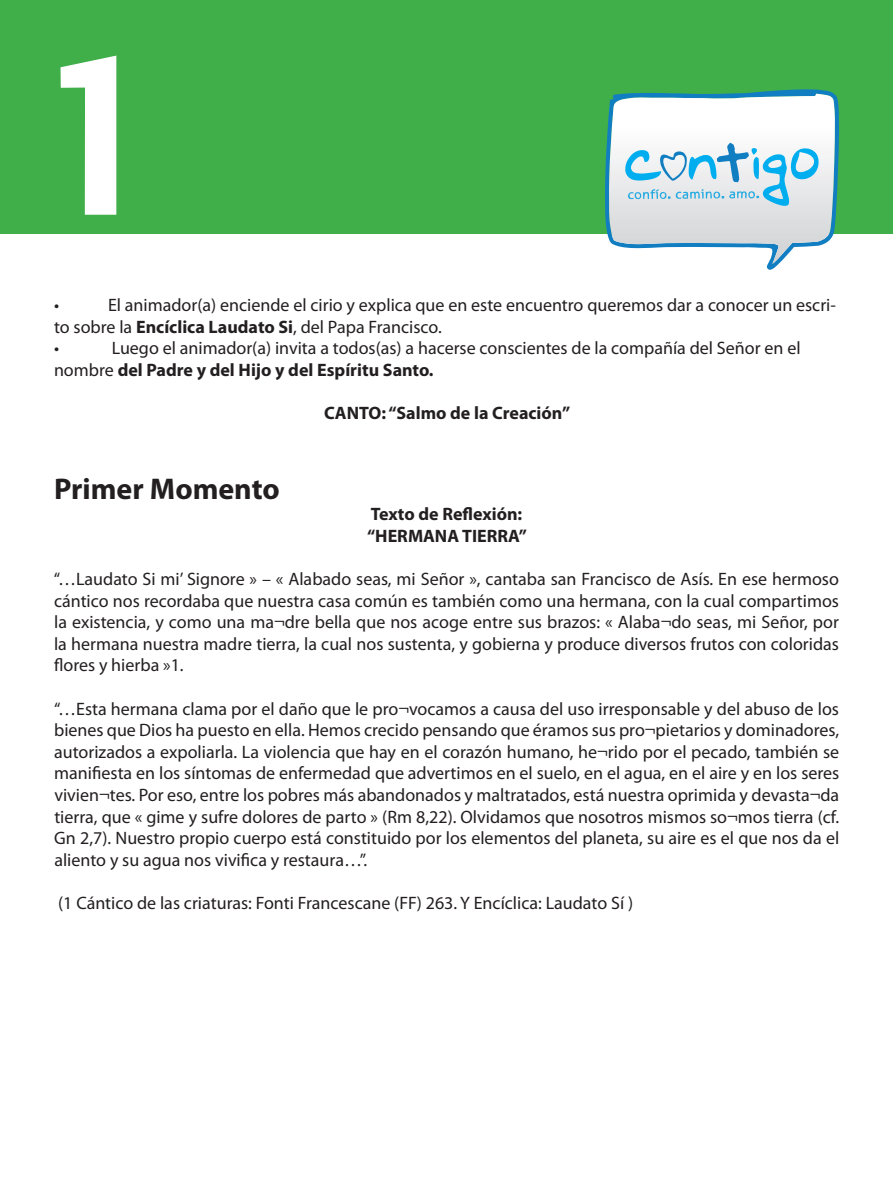
<style>
.page{position:relative;width:893px;height:1191px;background:#fff}
.page>*{position:absolute;margin:0;border:0;box-sizing:border-box;transform-origin:0 0}
.t1{font:700 225px "COUTURE";color:#fff}
.t2{font:700 30px "Myriad Pro";color:#231f20}
.t3{font:18px/21.6px "Myriad Pro";color:#231f20}
.t4{font:700 18px/21.6px "Myriad Pro";color:#231f20}
.s1{font-weight:700}
</style>
<div class="page">
<div style="left:0;top:0;width:893px;height:234px;background:#40ae49"></div>
<svg style="left:605px;top:89px;width:234px;height:181px;background:#cae0e7"></svg>
<h1 class="t1" style="left:54px;top:31px;width:75px">1</h1>
<p class="t3" style="left:54px;top:294px;width:783px;text-indent:54px">El animador(a) enciende el cirio y explica que en este encuentro queremos dar a conocer un escri&shy;to sobre la <span class="s1">Encíclica Laudato Si</span>, del Papa Francisco.<br>•</p>
<p class="t3" style="left:54px;top:294px;width:7px">•</p>
<p class="t3" style="left:54px;top:337px;width:748px;text-indent:58px">Luego el animador(a) invita a todos(as) a hacerse conscientes de la compañía del Señor en el nombre <span class="s1">del Padre y del Hijo y del Espíritu Santo.</span></p>
<p class="t4" style="left:324px;top:402px;width:248px">CANTO: “Salmo de la Creación”</p>
<h2 class="t2" style="left:54px;top:469px;width:227px">Primer Momento</h2>
<p class="t4" style="left:367px;top:502px;width:161px">Texto de Reflexión: “HERMANA TIERRA”</p>
<p class="t3" style="left:54px;top:568px;width:787px;text-align:justify">“…Laudato Si mi’ Signore » – « Alabado seas, mi Señor », cantaba san Francisco de Asís. En ese hermoso cántico nos recordaba que nuestra casa común es también como una hermana, con la cual compartimos la existencia, y como una ma¬dre bella que nos acoge entre sus brazos: « Alaba¬do seas, mi Señor, por la hermana nuestra madre tierra, la cual nos sustenta, y gobierna y produce diversos frutos con coloridas flores y hierba »1.</p>
<p class="t3" style="left:54px;top:697px;width:787px;text-align:justify">“…Esta hermana clama por el daño que le pro¬vocamos a causa del uso irresponsable y del abuso de los bienes que Dios ha puesto en ella. Hemos crecido pensando que éramos sus pro¬pietarios y dominadores, autorizados a expoliarla. La violencia que hay en el corazón humano, he¬rido por el pecado, también se manifiesta en los síntomas de enfermedad que advertimos en el suelo, en el agua, en el aire y en los seres vivien¬tes. Por eso, entre los pobres más abandonados y maltratados, está nuestra oprimida y devasta¬da tierra, que « gime y sufre dolores de parto » (Rm 8,22). Olvidamos que nosotros mismos so¬mos tierra (cf.<br>Gn 2,7). Nuestro propio cuerpo está constituido por los elementos del planeta, su aire es el que nos da el aliento y su agua nos vivifica y restaura…”.</p>
<p class="t3" style="left:58px;top:892px;width:576px">(1 Cántico de las criaturas: Fonti Francescane (FF) 263. Y Encíclica: Laudato Sí )</p>
</div>
